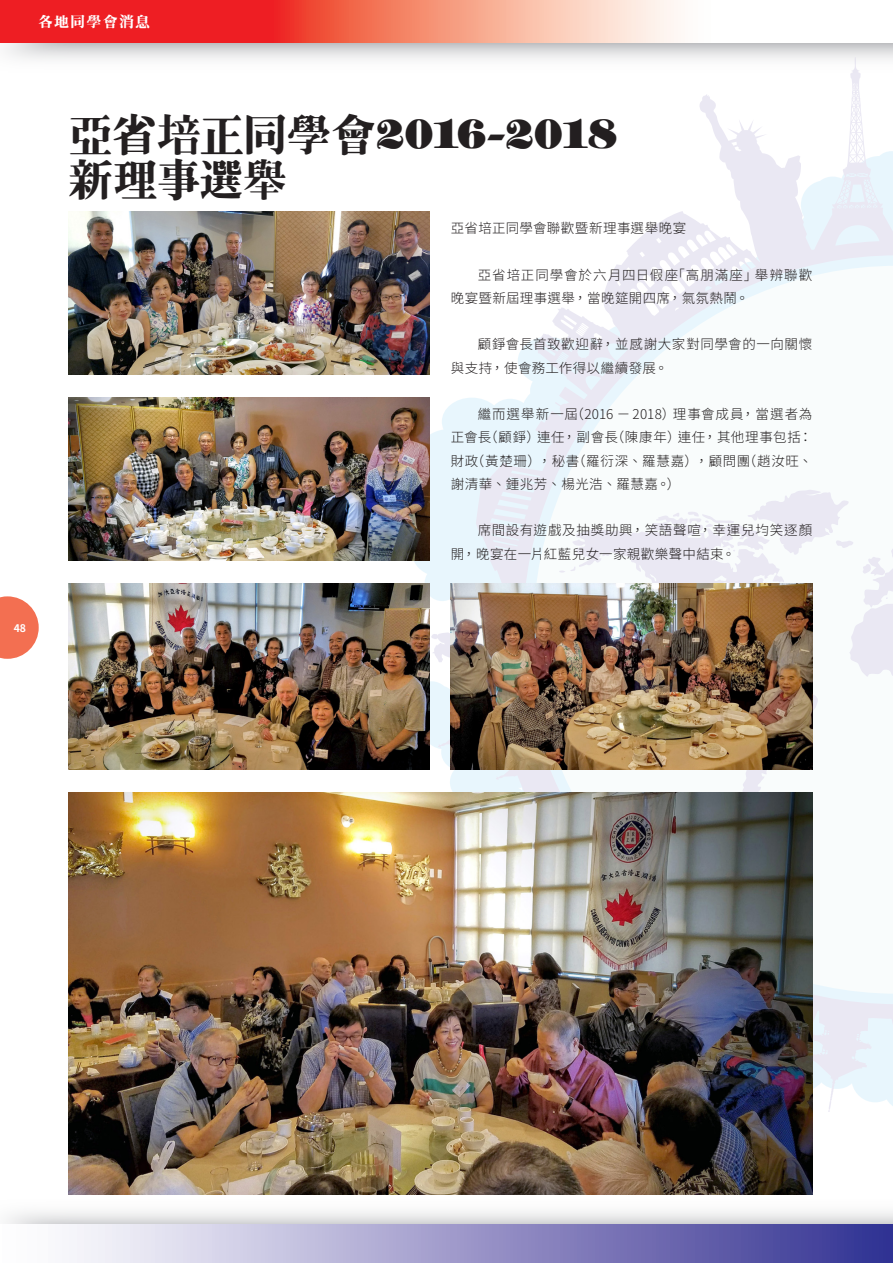
<style>
.page{position:relative;width:893px;height:1263px;background:#fff}
.page>*{position:absolute;margin:0;border:0;box-sizing:border-box;transform-origin:0 0}
.大題{font:45px "DATM8";letter-spacing:-.03em;color:#231f20}
.t1{font:15px "DATM8";letter-spacing:.075em;color:#fff}
.內文__首2次0{font:300 13.5px/23.2px "Noto Sans CJ Ktc";letter-spacing:.04em;color:#231f20}
.內文_no_indent{font:300 13.5px "Noto Sans CJ Ktc";letter-spacing:.03em;color:#231f20}
.t2{font:700 10.5px "Noto Sans CJ Ktc";color:#fff}
</style>
<div class="page">
<img style="left:6px;top:1211px;width:887px;height:14px">
<svg style="left:336px;top:323px;width:95px;height:289px"></svg>
<svg style="left:431px;top:57px;width:462px;height:1055px"></svg>
<img style="left:68px;top:212px;width:361px;height:162px">
<img style="left:451px;top:584px;width:361px;height:186px">
<img style="left:68px;top:584px;width:361px;height:186px">
<img style="left:68px;top:398px;width:361px;height:162px">
<img style="left:68px;top:793px;width:744px;height:402px">
<svg style="left:0;top:0;width:698px;height:43px;background:#f37065"></svg>
<div style="left:0;top:1225px;width:893px;height:38px;background:linear-gradient(to right,#fff,#343192)"></div>
<hr style="left:892px;top:1225px;width:1px;height:38px;background:#2f3293">
<svg style="left:0;top:596px;width:39px;height:63px"></svg>
<p class="t1" style="left:38px;top:14px;width:113px">各地同學會消息</p>
<p class="t2" style="left:14px;top:622px;width:14px">48</p>
<p class="大題" style="left:68px;top:111px;width:549px">亞省培正同學會2016-2018</p>
<p class="大題" style="left:68px;top:156px;width:221px">新理事選舉</p>
<p class="內文_no_indent" style="left:451px;top:221px;width:237px">亞省培正同學會聯歡暨新理事選舉晚宴</p>
<p class="內文__首2次0" style="left:451px;top:263px;width:363px;text-indent:27px">亞省培正同學會於六月四日假座「高朋滿座」舉辨聯歡晚宴暨新屆理事選舉，當晚筵開四席，氣氛熱鬧。</p>
<p class="內文__首2次0" style="left:451px;top:333px;width:363px;text-indent:27px">顧錚會長首致歡迎辭，並感謝大家對同學會的一向關懷與支持，使會務工作得以繼續發展。</p>
<p class="內文__首2次0" style="left:451px;top:403px;width:363px;text-align:justify;text-indent:27px">繼而選舉新一屆（2016 － 2018）理事會成員，當選者為正會長（顧錚）連任，副會長（陳康年）連任，其他理事包括：財政（黃楚珊），秘書（羅衍深、羅慧嘉），顧問團（趙汝旺、謝清華、鍾兆芳、楊光浩、羅慧嘉。）</p>
<p class="內文__首2次0" style="left:451px;top:519px;width:363px;text-indent:27px">席間設有遊戲及抽獎助興，笑語聲喧，幸運兒均笑逐顏開，晚宴在一片紅藍兒女一家親歡樂聲中結束。</p>
</div>
